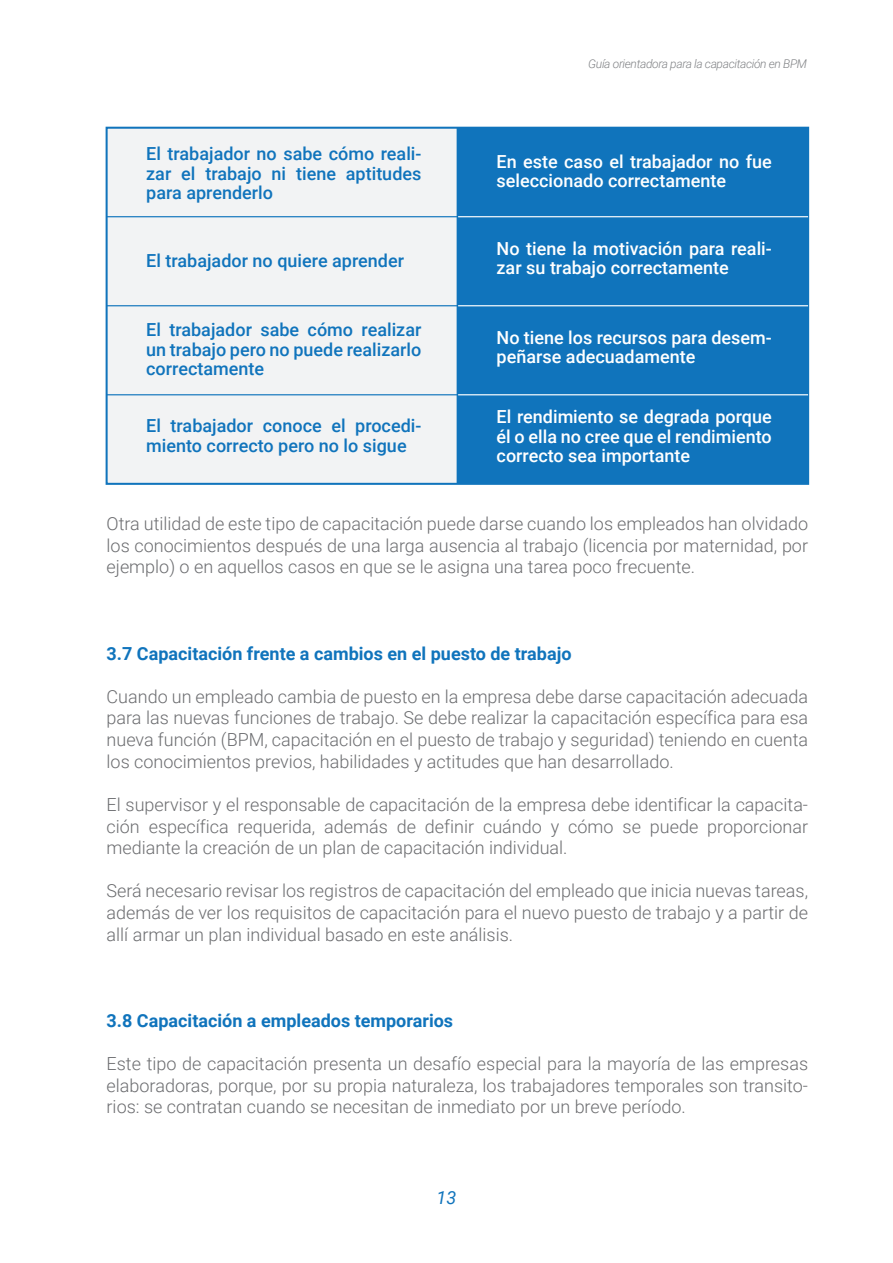
<style>
.page{position:relative;width:893px;height:1263px;background:#fff}
.page>*{position:absolute;margin:0;border:0;box-sizing:border-box;transform-origin:0 0}
.t1{font:300 18px/21.6px "Roboto";color:#6c6d70;text-align:justify}
.t2{font:500 18px/19.5px "Roboto";color:#fff}
.t3{font:500 18px/19.5px "Roboto";color:#1074bc;text-align:justify}
.t4{font:700 18px "Roboto";color:#1074bc}
.t5{font:italic 18px "Roboto";color:#1074bc}
.t6{font:italic 300 12px "Roboto";letter-spacing:-.03em;color:#808285}
</style>
<div class="page">
<div style="left:106px;top:127px;width:703px;height:358px;background:#f2f3f4;border:2px solid #1074bc"></div>
<hr style="left:107px;top:305px;width:350px;height:1px;background:#1074bc">
<hr style="left:107px;top:216px;width:350px;height:1px;background:#1074bc">
<hr style="left:107px;top:394px;width:350px;height:1px;background:#1074bc">
<div style="left:457px;top:128px;width:351px;height:356px;background:#1074bc"></div>
<hr style="left:457px;top:305px;width:351px;height:1px;background:#fff">
<hr style="left:457px;top:216px;width:351px;height:1px;background:#fff">
<hr style="left:457px;top:394px;width:351px;height:1px;background:#fff">
<hr style="left:457px;top:128px;width:1px;height:356px;background:#1074bc">
<p class="t6" style="left:588px;top:55px;width:220px">Guía orientadora para la capacitación en BPM</p>
<p class="t3" style="left:146px;top:144px;width:277px">El trabajador no sabe cómo reali&shy;zar el trabajo ni tiene aptitudes para aprenderlo</p>
<p class="t2" style="left:497px;top:151px;width:277px">En este caso el trabajador no fue seleccionado correctamente</p>
<p class="t2" style="left:497px;top:238px;width:277px">No tiene la motivación para reali&shy;zar su trabajo correctamente</p>
<p class="t3" style="left:146px;top:250px;width:259px">El trabajador no quiere aprender</p>
<p class="t3" style="left:146px;top:320px;width:277px">El trabajador sabe cómo realizar un trabajo pero no puede realizarlo correctamente</p>
<p class="t2" style="left:497px;top:327px;width:277px">No tiene los recursos para desem&shy;peñarse adecuadamente</p>
<p class="t3" style="left:146px;top:415px;width:277px">El trabajador conoce el procedi&shy;miento correcto pero no lo sigue</p>
<p class="t2" style="left:497px;top:406px;width:277px;text-align:justify">El rendimiento se degrada porque él o ella no cree que el rendimiento correcto sea importante</p>
<p class="t1" style="left:107px;top:512px;width:703px">Otra utilidad de este tipo de capacitación puede darse cuando los empleados han olvidado los conocimientos después de una larga ausencia al trabajo (licencia por maternidad, por ejemplo) o en aquellos casos en que se le asigna una tarea poco frecuente.</p>
<p class="t4" style="left:107px;top:641px;width:466px">3.7 Capacitación frente a cambios en el puesto de trabajo</p>
<p class="t1" style="left:107px;top:685px;width:703px">Cuando un empleado cambia de puesto en la empresa debe darse capacitación adecuada para las nuevas funciones de trabajo. Se debe realizar la capacitación específica para esa nueva función (BPM, capacitación en el puesto de trabajo y seguridad) teniendo en cuenta los conocimientos previos, habilidades y actitudes que han desarrollado.</p>
<p class="t1" style="left:107px;top:793px;width:703px">El supervisor y el responsable de capacitación de la empresa debe identificar la capacita&shy;ción específica requerida, además de definir cuándo y cómo se puede proporcionar mediante la creación de un plan de capacitación individual.</p>
<p class="t1" style="left:107px;top:879px;width:703px">Será necesario revisar los registros de capacitación del empleado que inicia nuevas tareas, además de ver los requisitos de capacitación para el nuevo puesto de trabajo y a partir de allí armar un plan individual basado en este análisis.</p>
<p class="t4" style="left:107px;top:1008px;width:348px">3.8 Capacitación a empleados temporarios</p>
<p class="t1" style="left:107px;top:1052px;width:703px">Este tipo de capacitación presenta un desafío especial para la mayoría de las empresas elaboradoras, porque, por su propia naturaleza, los trabajadores temporales son transito&shy;rios: se contratan cuando se necesitan de inmediato por un breve período.</p>
<p class="t5" style="left:437px;top:1185px;width:21px">13</p>
</div>
